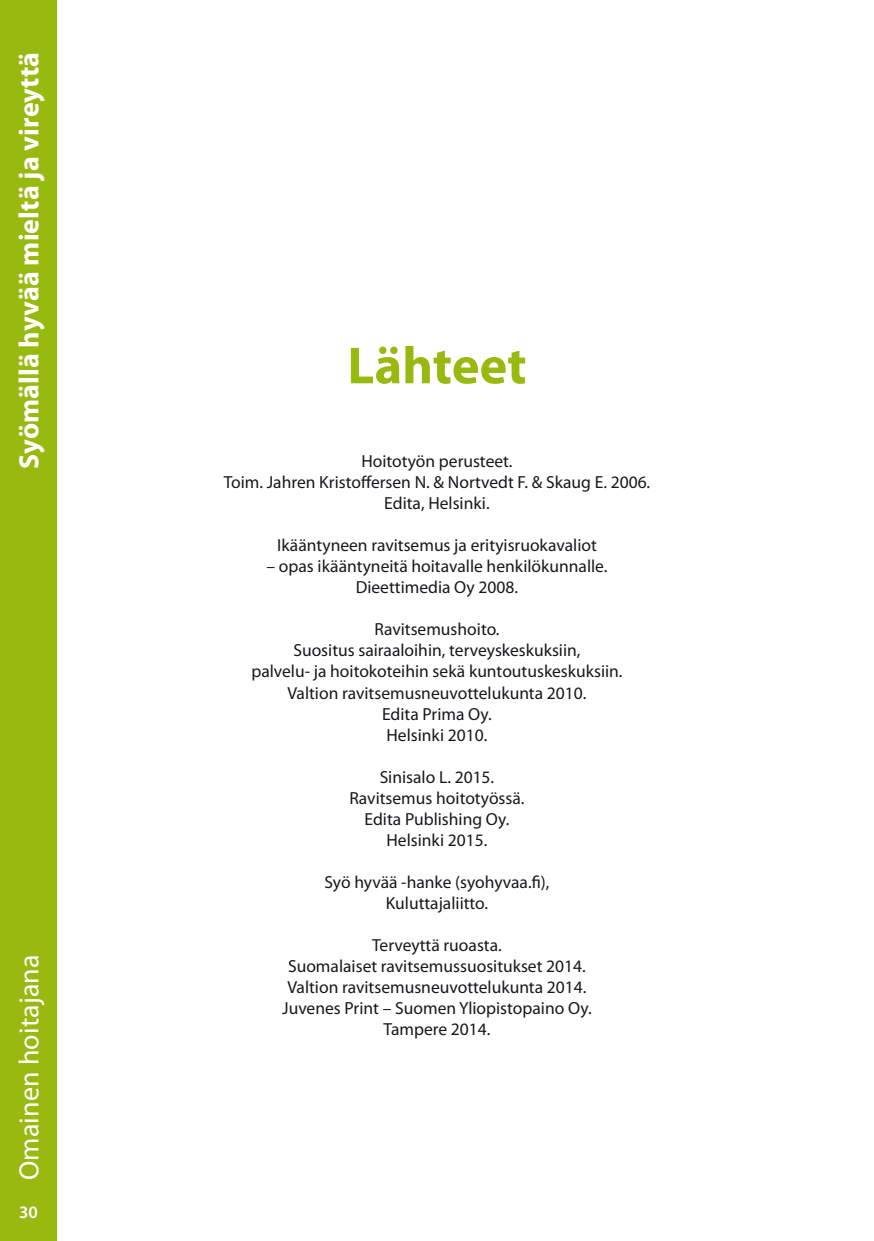
<style>
.page{position:relative;width:874px;height:1241px;background:#fff}
.page>*{position:absolute;margin:0;border:0;box-sizing:border-box;transform-origin:0 0}
.t1{font:700 52.5px "Myriad Pro";color:#98b910}
.t2{font:700 28px "Myriad Pro";letter-spacing:.005em;color:#fff}
.t3{font:28px "Myriad Pro";letter-spacing:.005em;color:#fff}
.t4{font:17.5px/21px "Myriad Pro";color:#1a171c;text-align:center}
.t5{font:600 17.5px "Myriad Pro";color:#fff}
</style>
<div class="page">
<div style="left:0;top:0;width:57px;height:1240px;background:#98b910"></div>
<h2 class="t2" style="left:11px;top:468px;width:418px;rotate:-90deg">Syömällä hyvää mieltä ja vireyttä</h2>
<h2 class="t3" style="left:12px;top:1179px;width:227px;rotate:-90deg">Omainen hoitajana</h2>
<p class="t5" style="left:19px;top:1200px;width:20px">30</p>
<h1 class="t1" style="left:347px;top:331px;width:180px">Lähteet</h1>
<p class="t4" style="left:223px;top:450px;width:428px">Hoitotyön perusteet.<br>Toim. Jahren Kristoffersen N. &amp; Nortvedt F. &amp; Skaug E. 2006.<br>Edita, Helsinki.</p>
<p class="t4" style="left:277px;top:534px;width:321px">Ikääntyneen ravitsemus ja erityisruokavaliot</p>
<p class="t4" style="left:266px;top:555px;width:342px">– opas ikääntyneitä hoitavalle henkilökunnalle.<br>Dieettimedia Oy 2008.</p>
<p class="t4" style="left:251px;top:618px;width:372px">Ravitsemushoito.<br>Suositus sairaaloihin, terveyskeskuksiin,<br>palvelu- ja hoitokoteihin sekä kuntoutuskeskuksiin.<br>Valtion ravitsemusneuvottelukunta 2010.<br>Edita Prima Oy.<br>Helsinki 2010.</p>
<p class="t4" style="left:349px;top:765px;width:177px">Sinisalo L. 2015.<br>Ravitsemus hoitotyössä.<br>Edita Publishing Oy.<br>Helsinki 2015.</p>
<p class="t4" style="left:324px;top:870px;width:226px">Syö hyvää -hanke (syohyvaa.fi),<br>Kuluttajaliitto.</p>
<p class="t4" style="left:282px;top:933px;width:311px">Terveyttä ruoasta.<br>Suomalaiset ravitsemussuositukset 2014.<br>Valtion ravitsemusneuvottelukunta 2014.<br>Juvenes Print – Suomen Yliopistopaino Oy.<br>Tampere 2014.</p>
</div>
